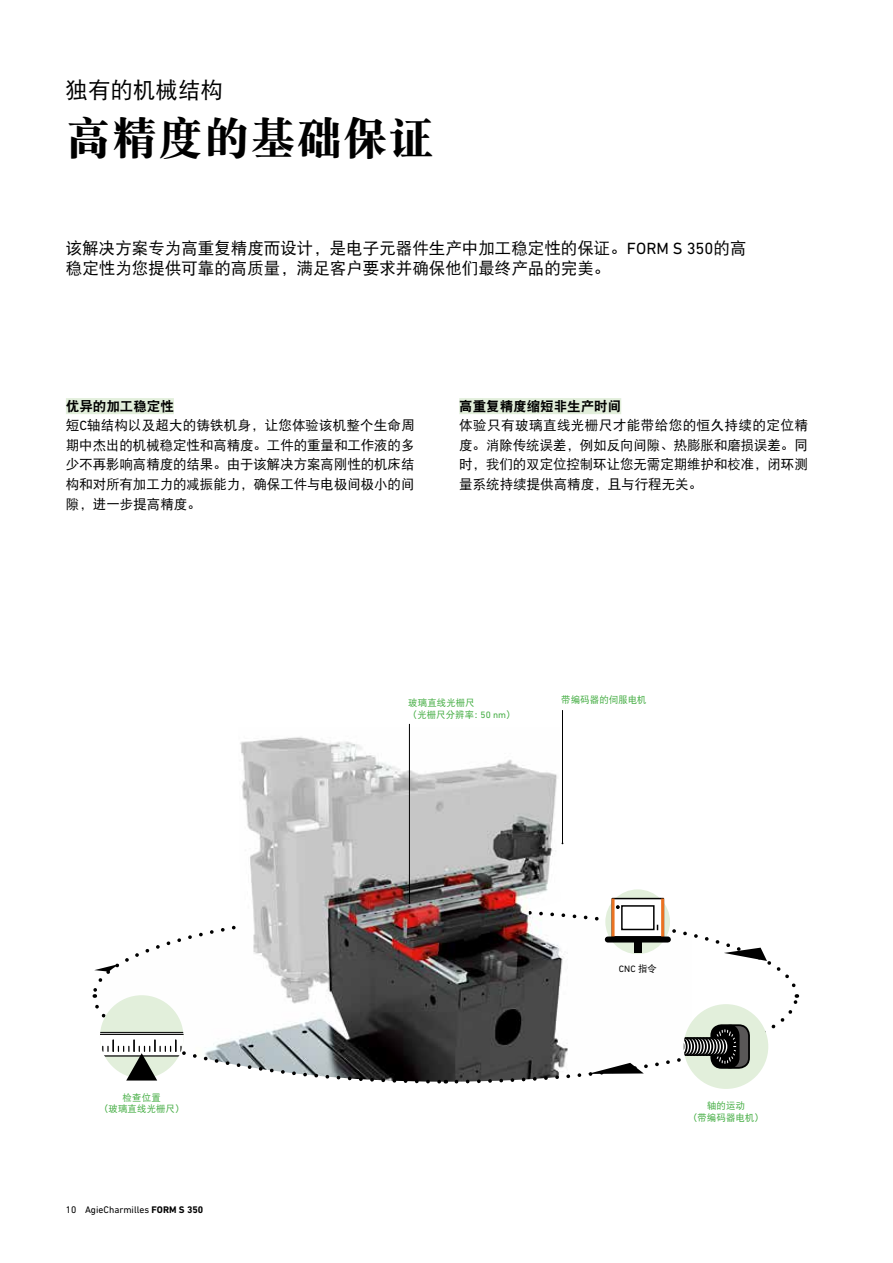
<style>
.page{position:relative;width:893px;height:1263px;background:#fff}
.page>*{position:absolute;margin:0;border:0;box-sizing:border-box;transform-origin:0 0}
.t1{font:45px "DFP Song W9";letter-spacing:.025em;color:#000}
.t2{font:22.5px "DFP Hei W5";color:#000}
.t3{font:16.5px/19.5px "DFP Hei W5";color:#000}
.t4{font:13.5px/19.5px "DFP Hei W5";letter-spacing:-.005em;color:#000;text-align:justify}
.t5{font:13.5px "DFP Hei W9";color:#000}
.t6{font:9.75px "DIN Next W1 G";color:#000}
.t7{font:9.3px/11.2px "DFP Hei W5";letter-spacing:.015em;color:#42ac41;text-align:center}
.t8{font:9.3px "DIN Next W1 G";color:#000}
.s1{font-family:"DIN Next W1 G"}
.s2{font-weight:700}
.s3{font-family:"DFP Hei W5"}
</style>
<div class="page">
<img style="left:240px;top:728px;width:317px;height:174px">
<svg style="left:605px;top:889px;width:65px;height:65px"></svg>
<div style="left:612px;top:898px;width:51px;height:39px;background:#fff"></div>
<div style="left:612px;top:898px;width:52px;height:39px;border:2px solid #000"></div>
<hr style="left:661px;top:898px;width:3px;height:39px;background:#eb7221">
<hr style="left:612px;top:898px;width:3px;height:39px;background:#eb7221">
<hr style="left:562px;top:710px;width:1px;height:133px;background:#000">
<hr style="left:409px;top:724px;width:1px;height:179px;background:#000">
<svg style="left:92px;top:902px;width:708px;height:183px"></svg>
<div style="left:459px;top:398px;width:162px;height:16px;background:#e2efdb"></div>
<div style="left:66px;top:398px;width:108px;height:16px;background:#e2efdb"></div>
<h2 class="t2" style="left:66px;top:78px;width:159px">独有的机械结构</h2>
<h1 class="t1" style="left:66px;top:116px;width:369px">高精度的基础保证</h1>
<p class="t3" style="left:66px;top:239px;width:682px">该解决方案专为高重复精度而设计，是电子元器件生产中加工稳定性的保证。<span class="s1">FORM S 350</span>的高稳定性为您提供可靠的高质量，满足客户要求并确保他们最终产品的完美。</p>
<p class="t5" style="left:66px;top:399px;width:109px">优异的加工稳定性</p>
<p class="t4" style="left:66px;top:416px;width:350px">短<span class="s1">C</span>轴结构以及超大的铸铁机身，让您体验该机整个生命周期中杰出的机械稳定性和高精度。工件的重量和工作液的多少不再影响高精度的结果。由于该解决方案高刚性的机床结构和对所有加工力的减振能力，确保工件与电极间极小的间隙，进一步提高精度。</p>
<p class="t5" style="left:459px;top:399px;width:163px">高重复精度缩短非生产时间</p>
<p class="t4" style="left:459px;top:416px;width:350px">体验只有玻璃直线光栅尺才能带给您的恒久持续的定位精度。消除传统误差，例如反向间隙、热膨胀和磨损误差。同时，我们的双定位控制环让您无需定期维护和校准，闭环测量系统持续提供高精度，且与行程无关。</p>
<p class="t7" style="left:408px;top:697px;width:68px">玻璃直线光栅尺</p>
<p class="t7" style="left:561px;top:694px;width:87px">带编码器的伺服电机</p>
<p class="t7" style="left:408px;top:708px;width:109px">（光栅尺分辨率：<span class="s1">50 nm</span>）</p>
<p class="t7" style="left:99px;top:1092px;width:86px">检查位置<br>（玻璃直线光栅尺）</p>
<p class="t6" style="left:66px;top:1204px;width:139px">10 AgieCharmilles <span class="s2">FORM S 350</span></p>
<p class="t8" style="left:619px;top:963px;width:40px">CNC <span class="s3">指令</span></p>
<p class="t7" style="left:688px;top:1100px;width:77px">轴的运动<br>（带编码器电机）</p>
</div>
